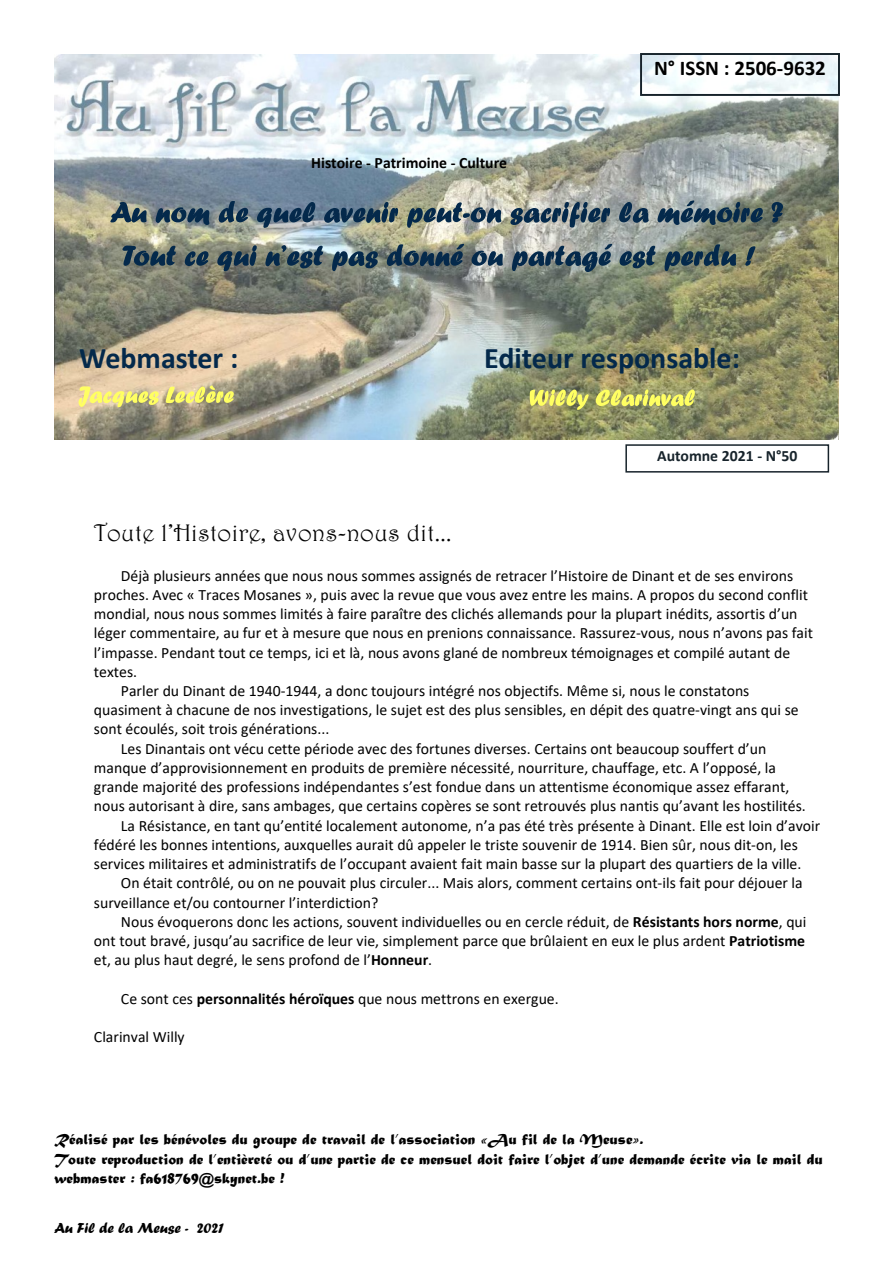
<style>
.page{position:relative;width:893px;height:1263px;background:#fff}
.page>*{position:absolute;margin:0;border:0;box-sizing:border-box;transform-origin:0 0}
.t1{font:700 30px "Calibri";color:#04294b}
.t2{font:24px "Harrington";letter-spacing:.015em;color:#000}
.t3{font:700 21px "Calibri";color:#000}
.t4{font:15.75px "Calibri";color:#000}
.t5{font:15.75px/19.6px "Matura MT Script Capitals";color:#000}
.t6{font:700 15.75px "Calibri";color:#000}
.t7{font:700 15.75px "Calibri";color:#17232b}
.t8{font:15px "Forte";color:#000}
.s1{font-weight:700}
</style>
<div class="page">
<img style="left:54px;top:54px;width:785px;height:386px">
<div style="left:640px;top:53px;width:200px;height:43px;border:2px solid #17232b"></div>
<svg style="left:110px;top:202px;width:37px;height:20px"></svg>
<svg style="left:156px;top:207px;width:53px;height:18px"></svg>
<svg style="left:219px;top:201px;width:29px;height:22px"></svg>
<svg style="left:257px;top:202px;width:58px;height:26px;background:#526a80"></svg>
<svg style="left:324px;top:202px;width:74px;height:21px;background:#476172"></svg>
<svg style="left:407px;top:202px;width:94px;height:26px;background:#808c8d"></svg>
<svg style="left:510px;top:202px;width:100px;height:26px;background:#718188"></svg>
<svg style="left:619px;top:202px;width:30px;height:21px"></svg>
<svg style="left:657px;top:200px;width:106px;height:25px;background:#5a6e77"></svg>
<svg style="left:772px;top:202px;width:11px;height:21px"></svg>
<svg style="left:123px;top:246px;width:53px;height:20px"></svg>
<svg style="left:185px;top:251px;width:23px;height:15px"></svg>
<svg style="left:217px;top:245px;width:40px;height:26px"></svg>
<svg style="left:265px;top:245px;width:58px;height:23px"></svg>
<svg style="left:332px;top:251px;width:46px;height:20px"></svg>
<svg style="left:387px;top:244px;width:77px;height:22px;background:#4e6066"></svg>
<svg style="left:472px;top:251px;width:31px;height:15px"></svg>
<svg style="left:512px;top:244px;width:100px;height:28px;background:#677880"></svg>
<svg style="left:619px;top:246px;width:37px;height:22px"></svg>
<svg style="left:664px;top:244px;width:72px;height:27px;background:#526462"></svg>
<svg style="left:745px;top:246px;width:10px;height:20px"></svg>
<svg style="left:79px;top:386px;width:80px;height:21px;background:#e4d987"></svg>
<svg style="left:166px;top:385px;width:68px;height:18px"></svg>
<svg style="left:530px;top:389px;width:59px;height:21px"></svg>
<svg style="left:596px;top:389px;width:99px;height:17px;background:#cacb64"></svg>
<div style="left:625px;top:444px;width:204px;height:29px;border:2px solid #17232b"></div>
<p class="t6" style="left:311px;top:157px;width:198px">Histoire - Patrimoine - Culture</p>
<h3 class="t3" style="left:654px;top:59px;width:173px">N° ISSN : 2506-9632</h3>
<h1 class="t1" style="left:79px;top:346px;width:161px">Webmaster :</h1>
<h1 class="t1" style="left:484px;top:346px;width:257px">Editeur responsable:</h1>
<p class="t7" style="left:657px;top:449px;width:142px">Automne 2021 - N°50</p>
<h2 class="t2" style="left:94px;top:518px;width:359px">Toute l’Histoire, avons-nous dit...</h2>
<p class="t4" style="left:121px;top:569px;width:674px">Déjà plusieurs années que nous nous sommes assignés de retracer l’Histoire de Dinant et de ses environs</p>
<p class="t4" style="left:94px;top:588px;width:716px">proches. Avec « Traces Mosanes », puis avec la revue que vous avez entre les mains. A propos du second conflit</p>
<p class="t4" style="left:94px;top:607px;width:705px">mondial, nous nous sommes limités à faire paraître des clichés allemands pour la plupart inédits, assortis d’un</p>
<p class="t4" style="left:94px;top:626px;width:720px">léger commentaire, au fur et à mesure que nous en prenions connaissance. Rassurez-vous, nous n’avons pas fait</p>
<p class="t4" style="left:94px;top:646px;width:698px">l’impasse. Pendant tout ce temps, ici et là, nous avons glané de nombreux témoignages et compilé autant de</p>
<p class="t4" style="left:94px;top:665px;width:45px">textes.</p>
<p class="t4" style="left:121px;top:684px;width:630px">Parler du Dinant de 1940-1944, a donc toujours intégré nos objectifs. Même si, nous le constatons</p>
<p class="t4" style="left:94px;top:703px;width:706px">quasiment à chacune de nos investigations, le sujet est des plus sensibles, en dépit des quatre-vingt ans qui se</p>
<p class="t4" style="left:94px;top:723px;width:237px">sont écoulés, soit trois générations...</p>
<p class="t4" style="left:121px;top:742px;width:647px">Les Dinantais ont vécu cette période avec des fortunes diverses. Certains ont beaucoup souffert d’un</p>
<p class="t4" style="left:94px;top:761px;width:684px">manque d’approvisionnement en produits de première nécessité, nourriture, chauffage, etc. A l’opposé, la</p>
<p class="t4" style="left:94px;top:780px;width:697px">grande majorité des professions indépendantes s’est fondue dans un attentisme économique assez effarant,</p>
<p class="t4" style="left:94px;top:800px;width:713px">nous autorisant à dire, sans ambages, que certains copères se sont retrouvés plus nantis qu’avant les hostilités.</p>
<p class="t4" style="left:121px;top:819px;width:701px">La Résistance, en tant qu’entité localement autonome, n’a pas été très présente à Dinant. Elle est loin d’avoir</p>
<p class="t4" style="left:94px;top:838px;width:705px">fédéré les bonnes intentions, auxquelles aurait dû appeler le triste souvenir de 1914. Bien sûr, nous dit-on, les</p>
<p class="t4" style="left:94px;top:857px;width:709px">services militaires et administratifs de l’occupant avaient fait main basse sur la plupart des quartiers de la ville.</p>
<p class="t4" style="left:121px;top:876px;width:683px">On était contrôlé, ou on ne pouvait plus circuler... Mais alors, comment certains ont-ils fait pour déjouer la</p>
<p class="t4" style="left:94px;top:896px;width:286px">surveillance et/ou contourner l’interdiction?</p>
<p class="t4" style="left:121px;top:915px;width:687px">Nous évoquerons donc les actions, souvent individuelles ou en cercle réduit, de <span class="s1">Résistants hors norme</span>, qui</p>
<p class="t4" style="left:94px;top:934px;width:713px">ont tout bravé, jusqu’au sacrifice de leur vie, simplement parce que brûlaient en eux le plus ardent <span class="s1">Patriotisme</span></p>
<p class="t4" style="left:94px;top:953px;width:340px">et, au plus haut degré, le sens profond de l’<span class="s1">Honneur</span>.</p>
<p class="t4" style="left:121px;top:992px;width:439px">Ce sont ces <span class="s1">personnalités héroïques</span> que nous mettrons en exergue.</p>
<p class="t4" style="left:94px;top:1030px;width:92px">Clarinval Willy</p>
<p class="t5" style="left:54px;top:1131px;width:770px">Réalisé par les bénévoles du groupe de travail de l’association «Au fil de la Meuse».<br>Toute reproduction de l’entièreté ou d’une partie de ce mensuel doit faire l’objet d’une demande écrite via le mail du webmaster : fa618769@skynet.be !</p>
<p class="t8" style="left:54px;top:1223px;width:171px">Au Fil de la Meuse - 2021</p>
</div>
